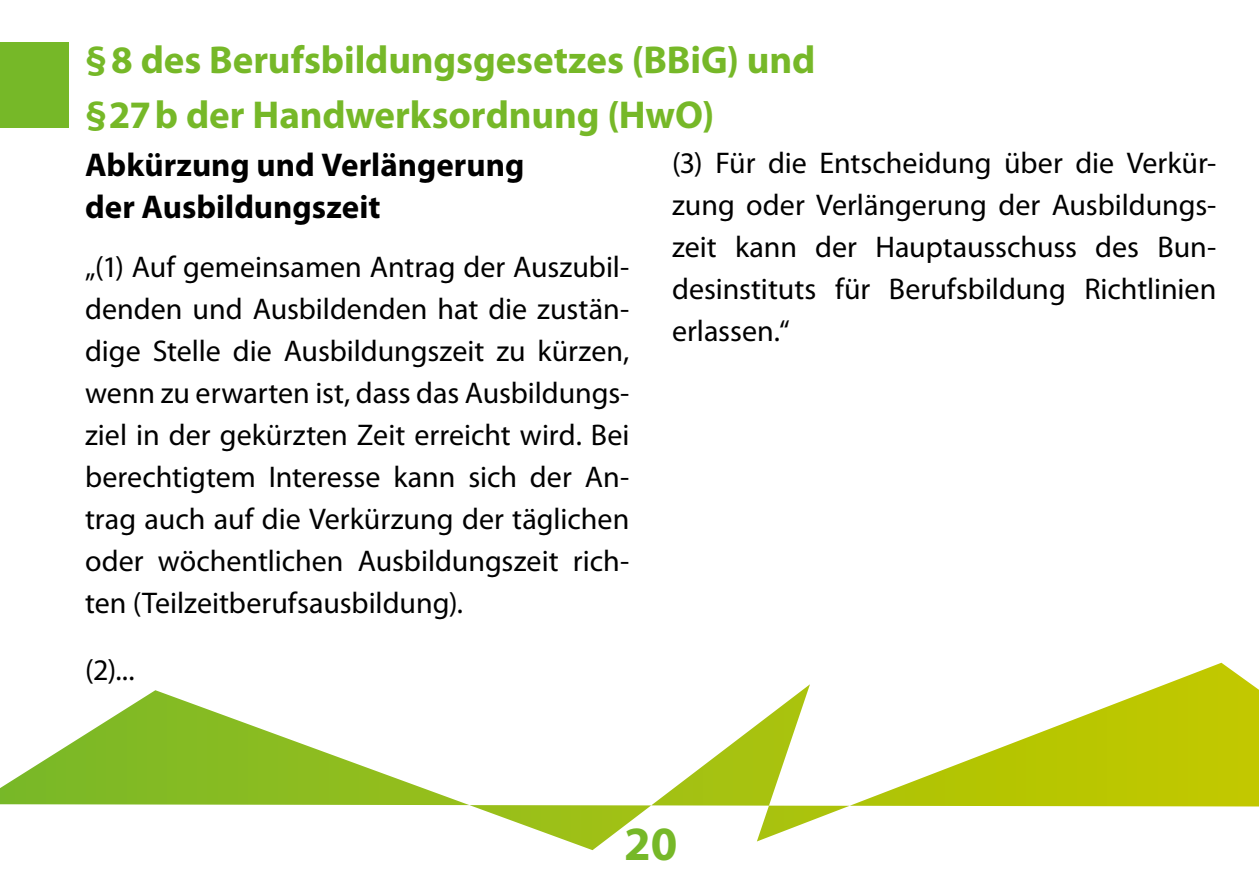
<style>
.page{position:relative;width:1259px;height:893px;background:#fff}
.page>*{position:absolute;margin:0;border:0;box-sizing:border-box;transform-origin:0 0}
.t1{font:700 48px "Myriad Pro";color:#76b828}
.t2{font:700 39px/54.6px "Myriad Pro";letter-spacing:-.005em;color:#76b828}
.t3{font:700 33px/42px "Myriad Pro";color:#000}
.t4{font:30px/42px "Myriad Pro";color:#000;text-align:justify}
</style>
<div class="page">
<div style="left:0;top:43px;width:68px;height:85px;background:#76b828"></div>
<svg style="left:0;top:663px;width:1259px;height:187px"></svg>
<h2 class="t2" style="left:85px;top:31px;width:732px">§ 8 des Berufsbildungsgesetzes (BBiG) und § 27 b der Handwerksordnung (HwO)</h2>
<p class="t3" style="left:85px;top:143px;width:441px">Abkürzung und Verlängerung der Ausbildungszeit</p>
<p class="t4" style="left:85px;top:245px;width:546px">„(1) Auf gemeinsamen Antrag der Auszubil&shy;denden und Ausbildenden hat die zustän&shy;dige Stelle die Ausbildungszeit zu kürzen, wenn zu erwarten ist, dass das Ausbildungs&shy;ziel in der gekürzten Zeit erreicht wird. Bei berechtigtem Interesse kann sich der An&shy;trag auch auf die Verkürzung der täglichen oder wöchentlichen Ausbildungszeit rich&shy;ten (Teilzeitberufsausbildung).</p>
<p class="t4" style="left:672px;top:142px;width:546px">(3) Für die Entscheidung über die Verkür&shy;zung oder Verlängerung der Ausbildungs&shy;zeit kann der Hauptausschuss des Bun&shy;desinstituts für Berufsbildung Richtlinien erlassen.“</p>
<p class="t4" style="left:85px;top:649px;width:51px">(2)...</p>
<h1 class="t1" style="left:624px;top:812px;width:55px">20</h1>
</div>
